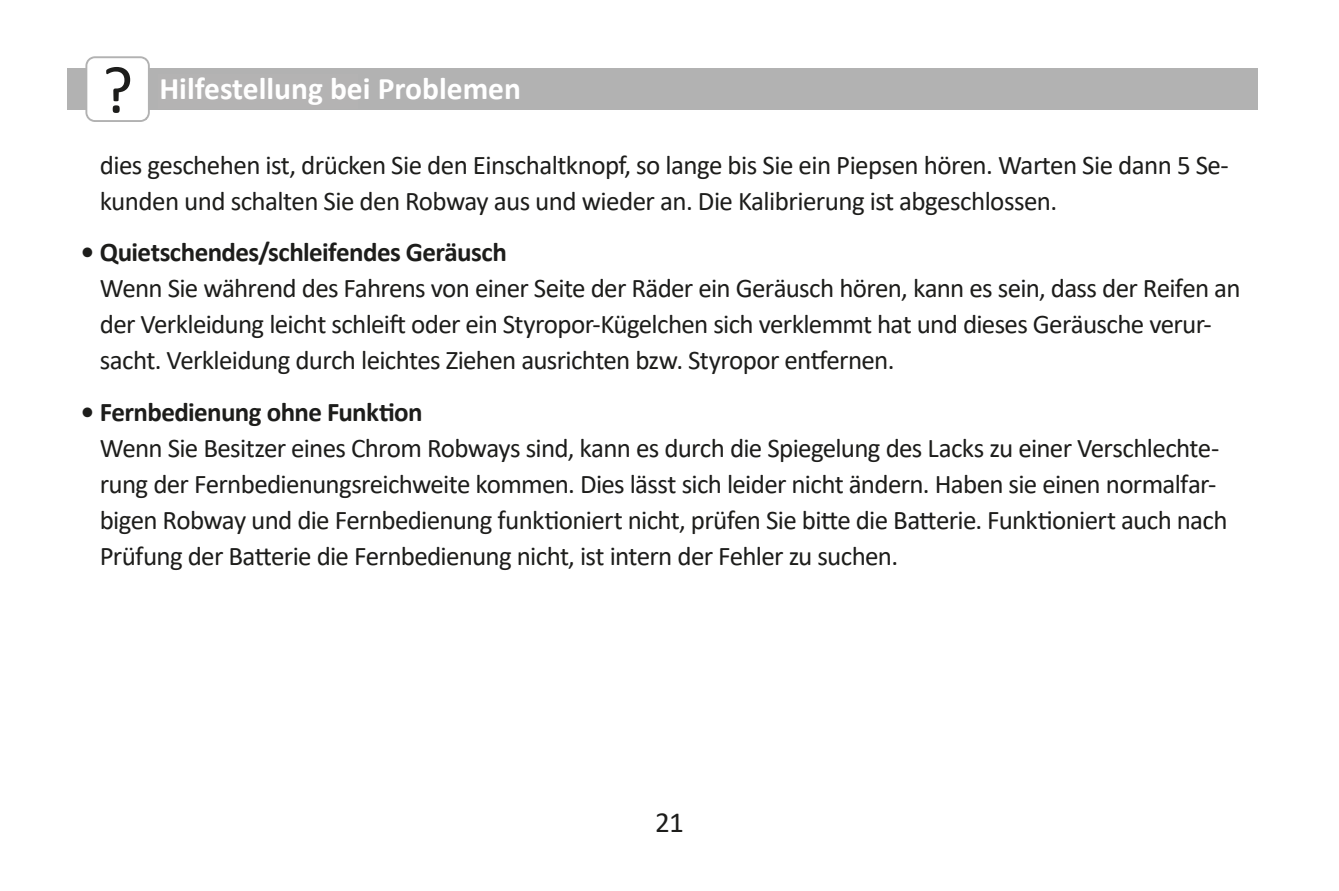
<style>
.page{position:relative;width:1339px;height:891px;background:#fff}
.page>*{position:absolute;margin:0;border:0;box-sizing:border-box;transform-origin:0 0}
.t1{font:700 31.5px "Calibri";color:#fff}
.t2{font:29.25px "Calibri";color:#1d1d1b}
.t3{font:27px/36px "Calibri";letter-spacing:-.025em;color:#1d1d1b}
.t4{font:700 27px "Calibri";letter-spacing:-.02em;color:#1d1d1b}
</style>
<div class="page">
<div style="left:67px;top:68px;width:1191px;height:42px;background:#b2b2b2"></div>
<svg style="left:85px;top:56px;width:65px;height:66px"></svg>
<p class="t1" style="left:159px;top:66px;width:363px">Hilfestellung bei Problemen</p>
<p class="t3" style="left:100px;top:146px;width:1130px">dies geschehen ist, drücken Sie den Einschaltknopf, so lange bis Sie ein Piepsen hören. Warten Sie dann 5 Se&shy;kunden und schalten Sie den Robway aus und wieder an. Die Kalibrierung ist abgeschlossen.</p>
<p class="t4" style="left:81px;top:233px;width:428px">• Quietschendes/schleifendes Geräusch</p>
<p class="t3" style="left:100px;top:270px;width:1142px">Wenn Sie während des Fahrens von einer Seite der Räder ein Geräusch hören, kann es sein, dass der Reifen an der Verkleidung leicht schleift oder ein Styropor-Kügelchen sich verklemmt hat und dieses Geräusche verur&shy;sacht. Verkleidung durch leichtes Ziehen ausrichten bzw. Styropor entfernen.</p>
<p class="t4" style="left:81px;top:393px;width:343px">• Fernbedienung ohne Funktion</p>
<p class="t3" style="left:100px;top:429px;width:1129px">Wenn Sie Besitzer eines Chrom Robways sind, kann es durch die Spiegelung des Lacks zu einer Verschlechte&shy;rung der Fernbedienungsreichweite kommen. Dies lässt sich leider nicht ändern. Haben sie einen normalfar&shy;bigen Robway und die Fernbedienung funktioniert nicht, prüfen Sie bitte die Batterie. Funktioniert auch nach Prüfung der Batterie die Fernbedienung nicht, ist intern der Fehler zu suchen.</p>
<p class="t2" style="left:655px;top:802px;width:30px">21</p>
</div>
